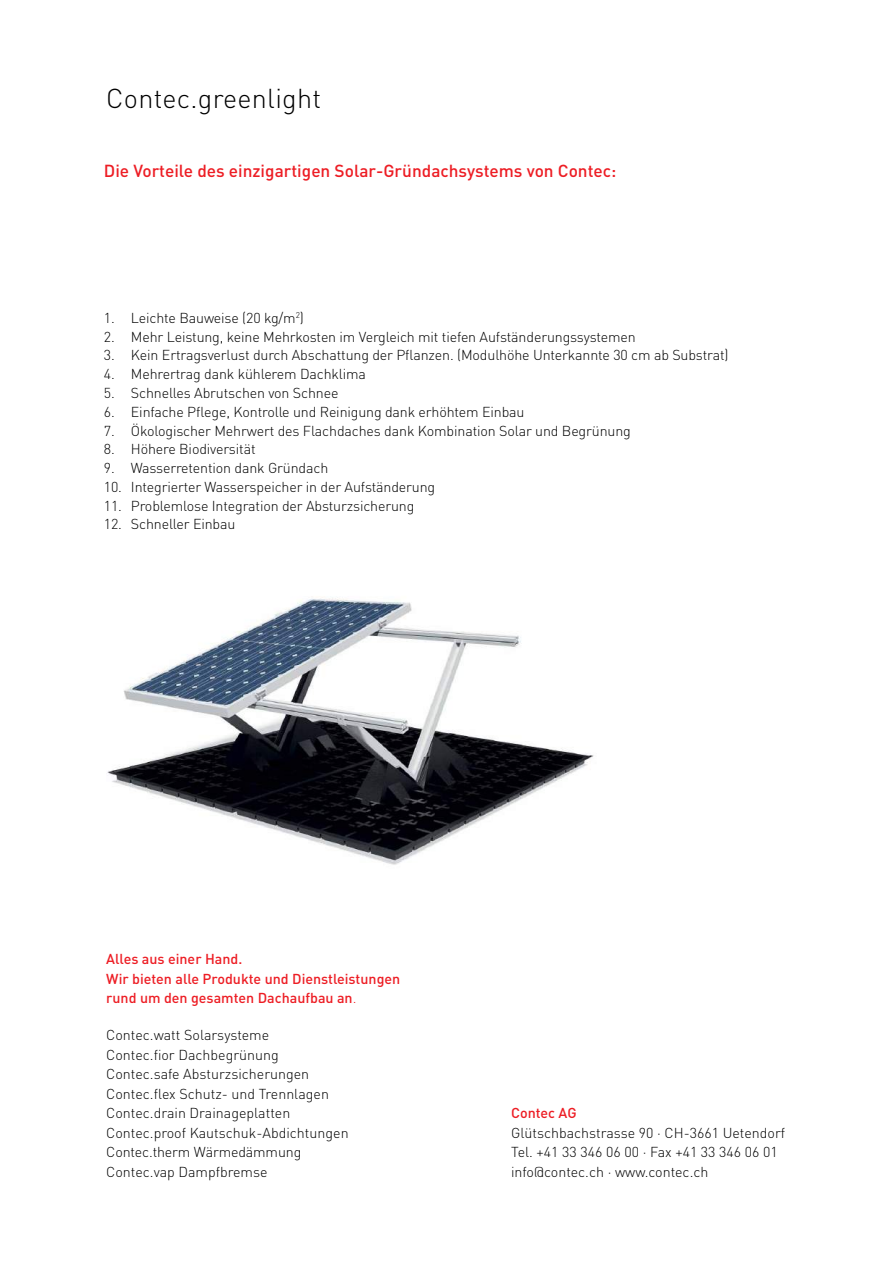
<style>
.page{position:relative;width:893px;height:1263px;background:#fff}
.page>*{position:absolute;margin:0;border:0;box-sizing:border-box;transform-origin:0 0}
.t1{font:300 27px "DIN";letter-spacing:.01em;color:#000}
.t2{font:500 17.25px "DIN";color:#ed1d24}
.t3{font:300 14.25px/19.5px "DIN";letter-spacing:-.01em;color:#000}
.t4{font:500 14.25px/19.5px "DIN";color:#ed1d24}
.s1{font-weight:300}
</style>
<div class="page">
<img style="left:107px;top:597px;width:487px;height:268px">
<h1 class="t1" style="left:106px;top:81px;width:216px">Contec.greenlight</h1>
<p class="t2" style="left:104px;top:160px;width:514px">Die Vorteile des einzigartigen Solar-Gründachsystems von Contec:</p>
<p class="t3" style="left:104px;top:308px;width:201px">1. Leichte Bauweise (20 kg/m<sup>2</sup>)</p>
<p class="t3" style="left:104px;top:327px;width:533px">2. Mehr Leistung, keine Mehrkosten im Vergleich mit tiefen Aufständerungssystemen</p>
<p class="t3" style="left:104px;top:345px;width:626px">3. Kein Ertragsverlust durch Abschattung der Pflanzen. (Modulhöhe Unterkannte 30 cm ab Substrat)</p>
<p class="t3" style="left:104px;top:364px;width:264px">4. Mehrertrag dank kühlerem Dachklima</p>
<p class="t3" style="left:104px;top:383px;width:236px">5. Schnelles Abrutschen von Schnee</p>
<p class="t3" style="left:104px;top:402px;width:422px">6. Einfache Pflege, Kontrolle und Reinigung dank erhöhtem Einbau</p>
<p class="t3" style="left:104px;top:420px;width:528px">7. Ökologischer Mehrwert des Flachdaches dank Kombination Solar und Begrünung</p>
<p class="t3" style="left:104px;top:439px;width:153px">8. Höhere Biodiversität</p>
<p class="t3" style="left:104px;top:458px;width:226px">9. Wasserretention dank Gründach</p>
<p class="t3" style="left:104px;top:477px;width:333px">10. Integrierter Wasserspeicher in der Aufständerung</p>
<p class="t3" style="left:104px;top:495px;width:312px">11. Problemlose Integration der Absturzsicherung</p>
<p class="t3" style="left:104px;top:514px;width:133px">12. Schneller Einbau</p>
<p class="t4" style="left:106px;top:949px;width:295px">Alles aus einer Hand.<br>Wir bieten alle Produkte und Dienstleistungen rund um den gesamten Dachaufbau an<span class="s1">.</span></p>
<p class="t3" style="left:106px;top:1025px;width:244px">Contec.watt Solarsysteme<br>Contec.fior Dachbegrünung<br>Contec.safe Absturzsicherungen<br>Contec.flex Schutz- und Trennlagen<br>Contec.drain Drainageplatten<br>Contec.proof Kautschuk-Abdichtungen<br>Contec.therm Wärmedämmung<br>Contec.vap Dampfbremse</p>
<p class="t4" style="left:511px;top:1103px;width:67px">Contec AG</p>
<p class="t3" style="left:511px;top:1123px;width:276px">Glütschbachstrasse 90 · CH-3661 Uetendorf<br>Tel. +41 33 346 06 00 · Fax +41 33 346 06 01 info@contec.ch · www.contec.ch</p>
</div>
